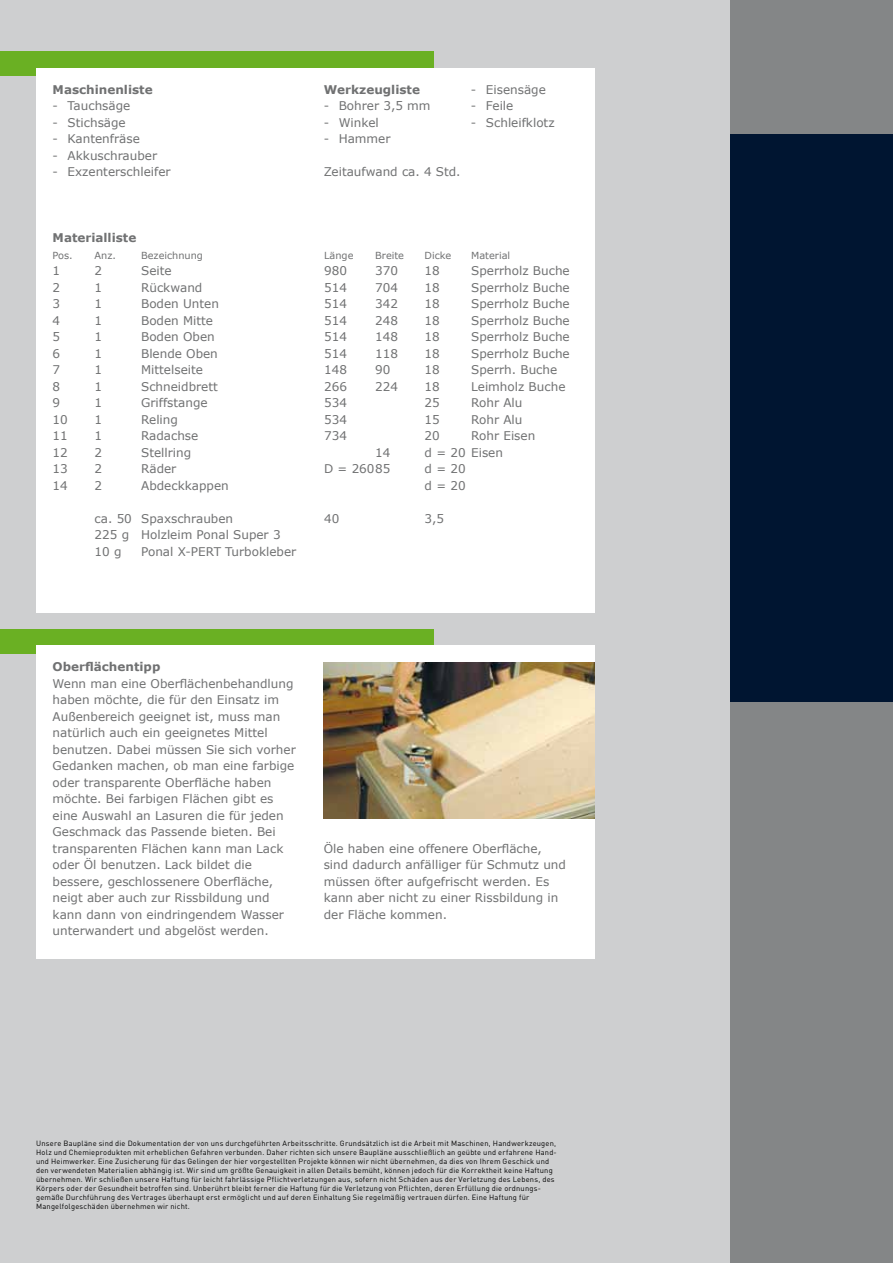
<style>
.page{position:relative;width:893px;height:1263px;background:#cecfd0}
.page>*{position:absolute;margin:0;border:0;box-sizing:border-box;transform-origin:0 0}
.t1{font:12px/16.5px "Verdana";color:#707172}
.t2{font:700 12px "Verdana";color:#707172}
.t3{font:9.75px "Verdana";color:#707172}
.t4{font:7.5px/9px "DIN Pro";letter-spacing:.025em;color:#000}
</style>
<div class="page">
<div style="left:730px;top:0;width:163px;height:1263px;background:#848687"></div>
<div style="left:730px;top:134px;width:163px;height:568px;background:#001531"></div>
<div style="left:0;top:52px;width:434px;height:24px;background:#6ab023"></div>
<div style="left:36px;top:68px;width:559px;height:545px;background:#fff"></div>
<div style="left:0;top:629px;width:434px;height:25px;background:#6ab023"></div>
<div style="left:36px;top:646px;width:559px;height:313px;background:#fff"></div>
<img style="left:324px;top:662px;width:271px;height:157px">
<p class="t2" style="left:53px;top:82px;width:102px">Maschinenliste</p>
<p class="t1" style="left:53px;top:97px;width:79px">- Tauchsäge</p>
<p class="t1" style="left:53px;top:114px;width:75px">- Stichsäge</p>
<p class="t1" style="left:53px;top:130px;width:89px">- Kantenfräse</p>
<p class="t1" style="left:53px;top:147px;width:106px">- Akkuschrauber</p>
<p class="t1" style="left:53px;top:163px;width:120px">- Exzenterschleifer</p>
<p class="t2" style="left:324px;top:82px;width:98px">Werkzeugliste</p>
<p class="t1" style="left:324px;top:97px;width:108px">- Bohrer 3,5 mm</p>
<p class="t1" style="left:324px;top:114px;width:57px">- Winkel</p>
<p class="t1" style="left:324px;top:130px;width:68px">- Hammer</p>
<p class="t1" style="left:324px;top:163px;width:138px">Zeitaufwand ca. 4 Std.</p>
<p class="t1" style="left:471px;top:81px;width:76px">- Eisensäge</p>
<p class="t1" style="left:471px;top:97px;width:44px">- Feile</p>
<p class="t1" style="left:471px;top:114px;width:85px">- Schleifklotz</p>
<p class="t2" style="left:53px;top:230px;width:85px">Materialliste</p>
<p class="t3" style="left:53px;top:249px;width:22px">Pos.</p>
<p class="t3" style="left:95px;top:249px;width:23px">Anz.</p>
<p class="t3" style="left:141px;top:249px;width:63px">Bezeichnung</p>
<p class="t3" style="left:324px;top:249px;width:31px">Länge</p>
<p class="t3" style="left:375px;top:249px;width:30px">Breite</p>
<p class="t3" style="left:425px;top:249px;width:28px">Dicke</p>
<p class="t3" style="left:471px;top:249px;width:41px">Material</p>
<p class="t1" style="left:53px;top:262px;width:9px">1</p>
<p class="t1" style="left:95px;top:262px;width:9px">2</p>
<p class="t1" style="left:141px;top:262px;width:32px">Seite</p>
<p class="t1" style="left:324px;top:262px;width:24px">980</p>
<p class="t1" style="left:375px;top:262px;width:24px">370</p>
<p class="t1" style="left:425px;top:262px;width:17px">18</p>
<p class="t1" style="left:471px;top:262px;width:100px">Sperrholz Buche</p>
<p class="t1" style="left:53px;top:279px;width:9px">2</p>
<p class="t1" style="left:95px;top:279px;width:9px">1</p>
<p class="t1" style="left:141px;top:279px;width:63px">Rückwand</p>
<p class="t1" style="left:324px;top:279px;width:24px">514</p>
<p class="t1" style="left:375px;top:279px;width:24px">704</p>
<p class="t1" style="left:425px;top:279px;width:17px">18</p>
<p class="t1" style="left:471px;top:279px;width:100px">Sperrholz Buche</p>
<p class="t1" style="left:53px;top:295px;width:9px">3</p>
<p class="t1" style="left:95px;top:295px;width:9px">1</p>
<p class="t1" style="left:141px;top:295px;width:79px">Boden Unten</p>
<p class="t1" style="left:324px;top:295px;width:24px">514</p>
<p class="t1" style="left:375px;top:295px;width:24px">342</p>
<p class="t1" style="left:425px;top:295px;width:17px">18</p>
<p class="t1" style="left:471px;top:295px;width:100px">Sperrholz Buche</p>
<p class="t1" style="left:53px;top:312px;width:9px">4</p>
<p class="t1" style="left:95px;top:312px;width:9px">1</p>
<p class="t1" style="left:141px;top:312px;width:73px">Boden Mitte</p>
<p class="t1" style="left:324px;top:312px;width:24px">514</p>
<p class="t1" style="left:375px;top:312px;width:24px">248</p>
<p class="t1" style="left:425px;top:312px;width:17px">18</p>
<p class="t1" style="left:471px;top:312px;width:100px">Sperrholz Buche</p>
<p class="t1" style="left:53px;top:328px;width:9px">5</p>
<p class="t1" style="left:95px;top:328px;width:9px">1</p>
<p class="t1" style="left:141px;top:328px;width:75px">Boden Oben</p>
<p class="t1" style="left:324px;top:328px;width:24px">514</p>
<p class="t1" style="left:375px;top:328px;width:24px">148</p>
<p class="t1" style="left:425px;top:328px;width:17px">18</p>
<p class="t1" style="left:471px;top:328px;width:100px">Sperrholz Buche</p>
<p class="t1" style="left:53px;top:345px;width:9px">6</p>
<p class="t1" style="left:95px;top:345px;width:9px">1</p>
<p class="t1" style="left:141px;top:345px;width:78px">Blende Oben</p>
<p class="t1" style="left:324px;top:345px;width:24px">514</p>
<p class="t1" style="left:375px;top:345px;width:24px">118</p>
<p class="t1" style="left:425px;top:345px;width:17px">18</p>
<p class="t1" style="left:471px;top:345px;width:100px">Sperrholz Buche</p>
<p class="t1" style="left:53px;top:361px;width:9px">7</p>
<p class="t1" style="left:95px;top:361px;width:9px">1</p>
<p class="t1" style="left:141px;top:361px;width:63px">Mittelseite</p>
<p class="t1" style="left:324px;top:361px;width:24px">148</p>
<p class="t1" style="left:375px;top:361px;width:17px">90</p>
<p class="t1" style="left:425px;top:361px;width:17px">18</p>
<p class="t1" style="left:471px;top:361px;width:88px">Sperrh. Buche</p>
<p class="t1" style="left:53px;top:378px;width:9px">8</p>
<p class="t1" style="left:95px;top:378px;width:9px">1</p>
<p class="t1" style="left:141px;top:378px;width:78px">Schneidbrett</p>
<p class="t1" style="left:324px;top:378px;width:24px">266</p>
<p class="t1" style="left:375px;top:378px;width:24px">224</p>
<p class="t1" style="left:425px;top:378px;width:17px">18</p>
<p class="t1" style="left:471px;top:378px;width:96px">Leimholz Buche</p>
<p class="t1" style="left:53px;top:394px;width:9px">9</p>
<p class="t1" style="left:95px;top:394px;width:9px">1</p>
<p class="t1" style="left:141px;top:394px;width:68px">Griffstange</p>
<p class="t1" style="left:324px;top:394px;width:24px">534</p>
<p class="t1" style="left:425px;top:394px;width:17px">25</p>
<p class="t1" style="left:471px;top:394px;width:53px">Rohr Alu</p>
<p class="t1" style="left:53px;top:411px;width:17px">10</p>
<p class="t1" style="left:95px;top:411px;width:9px">1</p>
<p class="t1" style="left:141px;top:411px;width:38px">Reling</p>
<p class="t1" style="left:324px;top:411px;width:24px">534</p>
<p class="t1" style="left:425px;top:411px;width:17px">15</p>
<p class="t1" style="left:471px;top:411px;width:53px">Rohr Alu</p>
<p class="t1" style="left:53px;top:427px;width:17px">11</p>
<p class="t1" style="left:95px;top:427px;width:9px">1</p>
<p class="t1" style="left:141px;top:427px;width:59px">Radachse</p>
<p class="t1" style="left:324px;top:427px;width:24px">734</p>
<p class="t1" style="left:425px;top:427px;width:17px">20</p>
<p class="t1" style="left:471px;top:427px;width:66px">Rohr Eisen</p>
<p class="t1" style="left:53px;top:444px;width:17px">12</p>
<p class="t1" style="left:95px;top:444px;width:9px">2</p>
<p class="t1" style="left:141px;top:444px;width:52px">Stellring</p>
<p class="t1" style="left:375px;top:444px;width:17px">14</p>
<p class="t1" style="left:425px;top:444px;width:80px">d = 20 Eisen</p>
<p class="t1" style="left:53px;top:460px;width:17px">13</p>
<p class="t1" style="left:95px;top:460px;width:9px">2</p>
<p class="t1" style="left:141px;top:460px;width:37px">Räder</p>
<p class="t1" style="left:324px;top:460px;width:68px">D = 26085</p>
<p class="t1" style="left:425px;top:460px;width:43px">d = 20</p>
<p class="t1" style="left:53px;top:477px;width:17px">14</p>
<p class="t1" style="left:95px;top:477px;width:9px">2</p>
<p class="t1" style="left:141px;top:477px;width:89px">Abdeckkappen</p>
<p class="t1" style="left:425px;top:477px;width:43px">d = 20</p>
<p class="t1" style="left:95px;top:510px;width:140px">ca. 50 Spaxschrauben</p>
<p class="t1" style="left:324px;top:510px;width:17px">40</p>
<p class="t1" style="left:425px;top:510px;width:21px">3,5</p>
<p class="t1" style="left:95px;top:526px;width:187px">225 g Holzleim Ponal Super 3<br>10 g</p>
<p class="t1" style="left:141px;top:543px;width:157px">Ponal X-PERT Turbokleber</p>
<p class="t2" style="left:53px;top:659px;width:109px">Oberflächentipp</p>
<p class="t1" style="left:53px;top:675px;width:245px">Wenn man eine Oberflächenbehandlung haben möchte, die für den Einsatz im Außenbereich geeignet ist, muss man natürlich auch ein geeignetes Mittel benutzen. Dabei müssen Sie sich vorher Gedanken machen, ob man eine farbige oder transparente Oberfläche haben möchte. Bei farbigen Flächen gibt es eine Auswahl an Lasuren die für jeden Geschmack das Passende bieten. Bei transparenten Flächen kann man Lack oder Öl benutzen. Lack bildet die bessere, geschlossenere Oberfläche, neigt aber auch zur Rissbildung und kann dann von eindringendem Wasser unterwandert und abgelöst werden.</p>
<p class="t1" style="left:324px;top:840px;width:244px">Öle haben eine offenere Oberfläche, sind dadurch anfälliger für Schmutz und müssen öfter aufgefrischt werden. Es kann aber nicht zu einer Rissbildung in der Fläche kommen.</p>
<p class="t4" style="left:36px;top:1139px;width:522px">Unsere Baupläne sind die Dokumentation der von uns durchgeführten Arbeitsschritte. Grundsätzlich ist die Arbeit mit Maschinen, Handwerkzeugen, Holz und Chemieprodukten mit erheblichen Gefahren verbunden. Daher richten sich unsere Baupläne ausschließlich an geübte und erfahrene Hand&shy;und Heimwerker. Eine Zusicherung für das Gelingen der hier vorgestellten Projekte können wir nicht übernehmen, da dies von Ihrem Geschick und den verwendeten Materialien abhängig ist. Wir sind um größte Genauigkeit in allen Details bemüht, können jedoch für die Korrektheit keine Haftung übernehmen. Wir schließen unsere Haftung für leicht fahrlässige Pflichtverletzungen aus, sofern nicht Schäden aus der Verletzung des Lebens, des Körpers oder der Gesundheit betroffen sind. Unberührt bleibt ferner die Haftung für die Verletzung von Pflichten, deren Erfüllung die ordnungs&shy;gemäße Durchführung des Vertrages überhaupt erst ermöglicht und auf deren Einhaltung Sie regelmäßig vertrauen dürfen. Eine Haftung für Mangelfolgeschäden übernehmen wir nicht.</p>
</div>
